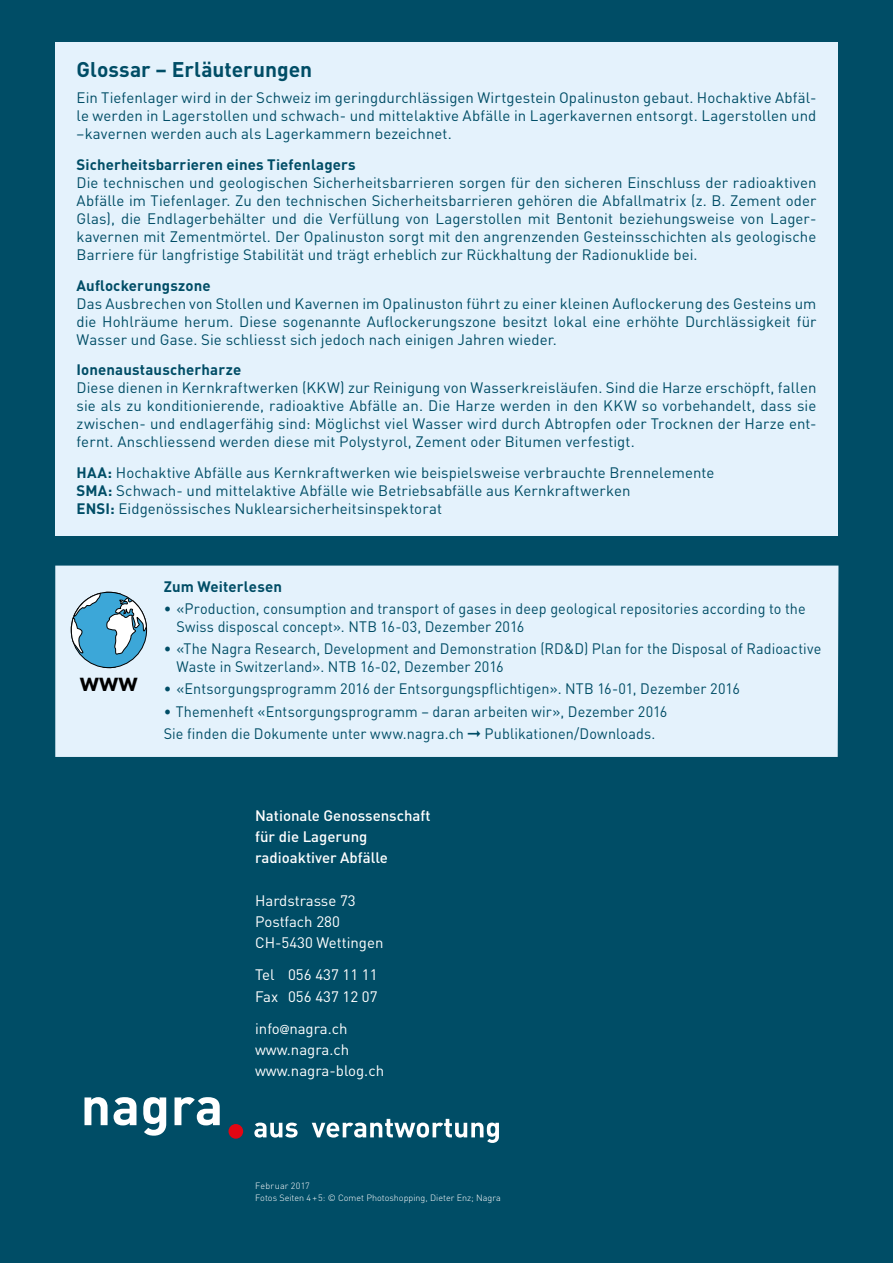
<style>
.page{position:relative;width:893px;height:1263px;background:#004d66}
.page>*{position:absolute;margin:0;border:0;box-sizing:border-box;transform-origin:0 0}
.t1{font:700 25.35px "FFDIN";color:#000}
.t2{font:700 21px "FFDIN";color:#004d66}
.t3{font:15px/18px "FFDIN";letter-spacing:.005em;color:#004d66;text-align:justify}
.t4{font:15px/18px "FFDIN";letter-spacing:.005em;color:#004d66;scale:.96 1}
.t5{font:15px/21.3px "FFDIN";color:#fff}
.t6{font:700 15px "FFDIN";letter-spacing:.01em;color:#004d66}
.t7{font:500 15px/21.3px "FFDIN";color:#fff}
.t8{font:300 9px/12px "FFDIN";color:#fff}
.s1{font-weight:700}
.s2{font-family:"Futura";font-size:12px}
</style>
<div class="page">
<svg style="left:85px;top:1097px;width:23px;height:28px"></svg>
<svg style="left:114px;top:1097px;width:22px;height:28px"></svg>
<svg style="left:143px;top:1097px;width:23px;height:39px"></svg>
<svg style="left:175px;top:1097px;width:45px;height:28px"></svg>
<div style="left:228px;top:1124px;width:15px;height:15px;background:#e30613;border-radius:50%"></div>
<svg style="left:254px;top:1122px;width:44px;height:15px"></svg>
<svg style="left:312px;top:1119px;width:187px;height:24px"></svg>
<div style="left:55px;top:43px;width:783px;height:493px;background:#e4f2fc"></div>
<div style="left:55px;top:566px;width:783px;height:191px;background:#e4f2fc"></div>
<svg style="left:69px;top:591px;width:78px;height:77px;background:#81b8d2"></svg>
<h2 class="t2" style="left:77px;top:55px;width:237px">Glossar – Erläuterungen</h2>
<p class="t3" style="left:77px;top:88px;width:741px">Ein Tiefenlager wird in der Schweiz im geringdurchlässigen Wirtgestein Opalinuston gebaut. Hochaktive Abfäl&shy;le werden in Lagerstollen und schwach- und mittelaktive Abfälle in Lagerkavernen entsorgt. Lagerstollen und –kavernen werden auch als Lagerkammern bezeichnet.</p>
<p class="t6" style="left:77px;top:155px;width:281px">Sicherheitsbarrieren eines Tiefenlagers</p>
<p class="t3" style="left:77px;top:173px;width:741px;text-align:left">Die technischen und geologischen Sicherheitsbarrieren sorgen für den sicheren Einschluss der radioaktiven Abfälle im Tiefenlager. Zu den technischen Sicherheitsbarrieren gehören die Abfallmatrix (z. B. Zement oder Glas), die Endlagerbehälter und die Verfüllung von Lagerstollen mit Bentonit beziehungsweise von Lager&shy;kavernen mit Zementmörtel. Der Opalinuston sorgt mit den angrenzenden Gesteinsschichten als geologische Barriere für langfristige Stabilität und trägt erheblich zur Rückhaltung der Radionuklide bei.</p>
<p class="t6" style="left:77px;top:275px;width:136px">Auflockerungszone</p>
<p class="t3" style="left:77px;top:294px;width:741px">Das Ausbrechen von Stollen und Kavernen im Opalinuston führt zu einer kleinen Auflockerung des Gesteins um die Hohlräume herum. Diese sogenannte Auflockerungszone besitzt lokal eine erhöhte Durchlässigkeit für Wasser und Gase. Sie schliesst sich jedoch nach einigen Jahren wieder.</p>
<p class="t6" style="left:77px;top:360px;width:166px">Ionenaustauscherharze</p>
<p class="t3" style="left:77px;top:379px;width:741px">Diese dienen in Kernkraftwerken (KKW) zur Reinigung von Wasserkreisläufen. Sind die Harze erschöpft, fallen sie als zu konditionierende, radioaktive Abfälle an. Die Harze werden in den KKW so vorbehandelt, dass sie zwischen- und endlagerfähig sind: Möglichst viel Wasser wird durch Abtropfen oder Trocknen der Harze ent&shy;fernt. Anschliessend werden diese mit Polystyrol, Zement oder Bitumen verfestigt.</p>
<p class="t3" style="left:77px;top:463px;width:639px;text-align:left"><span class="s1">HAA:</span> Hochaktive Abfälle aus Kernkraftwerken wie beispielsweise verbrauchte Brennelemente<br><span class="s1">SMA:</span> Schwach- und mittelaktive Abfälle wie Betriebsabfälle aus Kernkraftwerken<br><span class="s1">ENSI:</span> Eidgenössisches Nuklearsicherheitsinspektorat</p>
<h1 class="t1" style="left:80px;top:665px;width:59px">www</h1>
<p class="t6" style="left:164px;top:576px;width:120px">Zum Weiterlesen</p>
<p class="t4" style="left:176px;top:599px;width:657px;text-indent:-13px">• «Production, consumption and transport of gases in deep geological repositories according to the<br>Swiss disposcal concept». NTB 16-03, Dezember 2016</p>
<p class="t4" style="left:176px;top:639px;width:673px;text-indent:-13px">• «The Nagra Research, Development and Demonstration (RD&amp;D) Plan for the Disposal of Radioactive<br>Waste in Switzerland». NTB 16-02, Dezember 2016</p>
<p class="t4" style="left:164px;top:680px;width:602px">• «Entsorgungsprogramm 2016 der Entsorgungspflichtigen». NTB 16-01, Dezember 2016</p>
<p class="t4" style="left:164px;top:700px;width:526px;line-height:22.2px">• Themenheft «Entsorgungsprogramm – daran arbeiten wir», Dezember 2016<br>Sie finden die Dokumente unter www.nagra.ch ➞ Publikationen/Downloads.</p>
<p class="t7" style="left:255px;top:804px;width:177px">Nationale Genossenschaft für die Lagerung radioaktiver Abfälle</p>
<p class="t5" style="left:255px;top:890px;width:130px">Hardstrasse 73<br>Postfach 280<br>CH-5430 Wettingen</p>
<p class="t5" style="left:255px;top:964px;width:124px">Tel 056 437 11 11<br>Fax 056 437 12 07</p>
<p class="t5" style="left:255px;top:1017px;width:130px">info<span class="s2">@</span>nagra.ch www.nagra.ch www.nagra-blog.ch</p>
<p class="t8" style="left:255px;top:1180px;width:247px">Februar 2017<br>Fotos Seiten 4+5: © Comet Photoshopping, Dieter Enz; Nagra</p>
</div>
